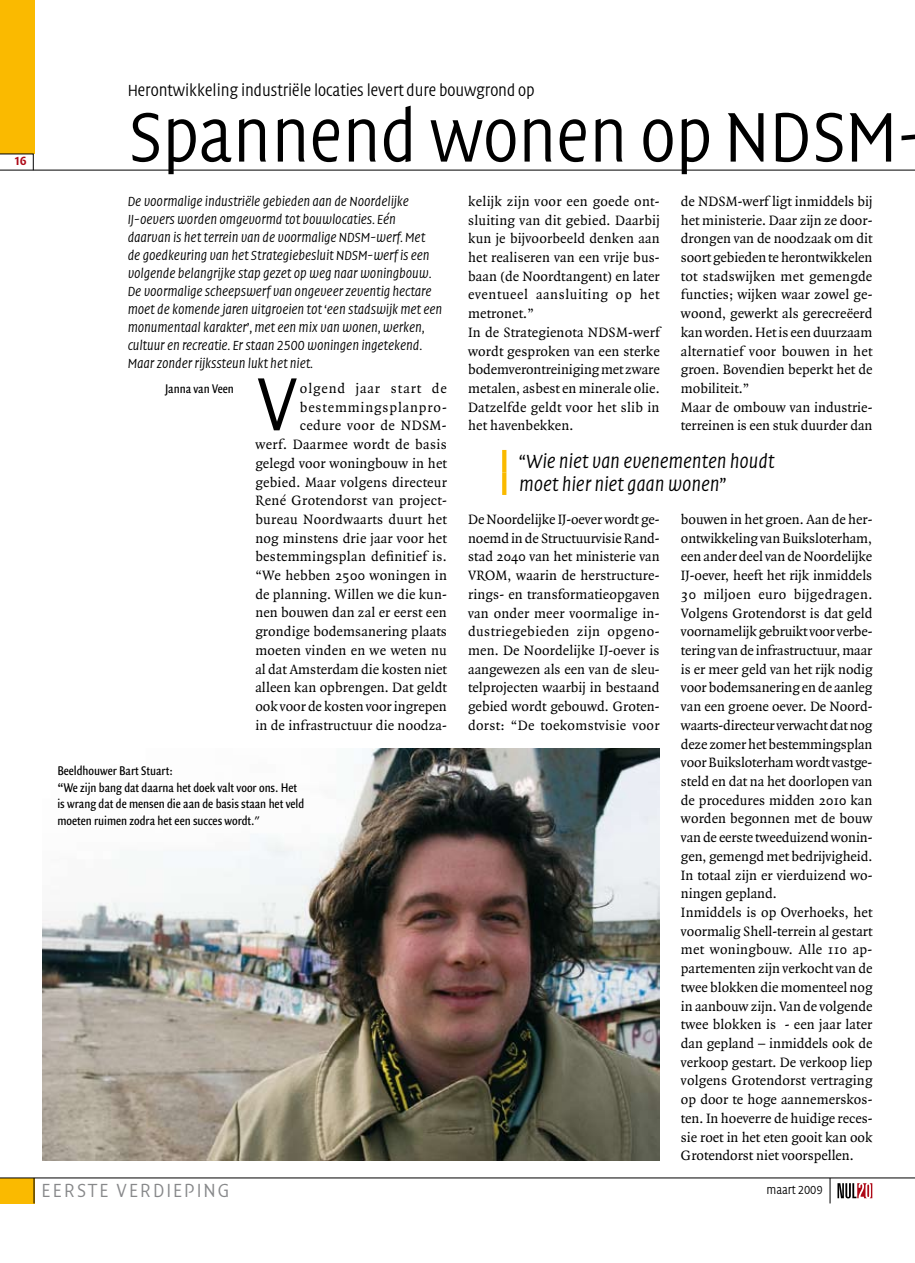
<style>
.page{position:relative;width:915px;height:1263px;background:#fff}
.page>*{position:absolute;margin:0;border:0;box-sizing:border-box;transform-origin:0 0}
.t1{font:300 77.25px "Quadraat Head";color:#000}
.t2{font:300 72px "Quadraat Head";color:#000}
.t3{font:italic 300 19.5px/22.5px "Quadraat Head";letter-spacing:-.005em;color:#000}
.t4{font:300 19.5px "Quadraat Head";letter-spacing:.095em;color:#87888a}
.t5{font:300 16.5px "Quadraat Head";letter-spacing:-.005em;color:#000}
.t6{font:14.55px/18.8px "Quadraat";letter-spacing:.005em;color:#000}
.t7{font:italic 300 13.5px/18px "Quadraat Head";letter-spacing:-.005em;color:#000}
.t8{font:13.5px/16.5px "Quadraat Sans Con";letter-spacing:-.005em;color:#000}
.t9{font:300 12px "Quadraat Head";letter-spacing:-.005em;color:#000}
.t10{font:700 12px "Quadraat Head";color:#ae0917}
</style>
<div class="page">
<div style="left:0;top:0;width:34px;height:154px;background:#faba00"></div>
<div style="left:0;top:1178px;width:34px;height:25px;background:#faba00"></div>
<hr style="left:0;top:170px;width:914px;height:1px;background:#000">
<hr style="left:0;top:1177px;width:914px;height:1px;background:#000">
<svg style="left:0;top:153px;width:34px;height:18px"></svg>
<svg style="left:829px;top:1178px;width:1px;height:25px"></svg>
<svg style="left:837px;top:1183px;width:35px;height:15px"></svg>
<svg style="left:34px;top:1178px;width:1px;height:25px"></svg>
<svg style="left:502px;top:450px;width:4px;height:22px"></svg>
<svg style="left:502px;top:472px;width:4px;height:23px"></svg>
<img style="left:43px;top:749px;width:616px;height:411px">
<p class="t10" style="left:14px;top:154px;width:14px">16</p>
<p class="t5" style="left:128px;top:81px;width:408px">Herontwikkeling industriële locaties levert dure bouwgrond op</p>
<h2 class="t2" style="left:128px;top:97px;width:801px">Spannend wonen op NDSM-</h2>
<p class="t7" style="left:128px;top:192px;width:316px">De voormalige industriële gebieden aan de Noordelijke IJ-oevers worden omgevormd tot bouwlocaties. Eén daarvan is het terrein van de voormalige NDSM-werf. Met<br>de goedkeuring van het Strategiebesluit NDSM-werf is een volgende belangrijke stap gezet op weg naar woningbouw.<br>De voormalige scheepswerf van ongeveer zeventig hectare moet de komende jaren uitgroeien tot ‘een stadswijk met een monumentaal karakter’, met een mix van wonen, werken, cultuur en recreatie. Er staan 2500 woningen ingetekend.<br>Maar zonder rijkssteun lukt het niet.</p>
<p class="t8" style="left:165px;top:381px;width:70px">Janna van Veen</p>
<h1 class="t1" style="left:255px;top:361px;width:45px">V</h1>
<p class="t6" style="left:255px;top:379px;width:193px;text-align:right">olgend jaar start de bestemmingsplanpro&shy;cedure voor de NDSM-<br>werf. Daarmee wordt de basis gelegd voor woningbouw in het gebied. Maar volgens directeur<br>René Grotendorst van project&shy;bureau Noordwaarts duurt het nog minstens drie jaar voor het bestemmingsplan definitief is. “We hebben 2500 woningen in de planning. Willen we die kun&shy;nen bouwen dan zal er eerst een grondige bodemsanering plaats moeten vinden en we weten nu al dat Amsterdam die kosten niet alleen kan opbrengen. Dat geldt ook voor de kosten voor ingrepen in de infrastructuur die noodza-</p>
<p class="t8" style="left:57px;top:763px;width:248px">Beeldhouwer Bart Stuart:<br>“We zijn bang dat daarna het doek valt voor ons. Het is wrang dat de mensen die aan de basis staan het veld moeten ruimen zodra het een succes wordt."</p>
<h3 class="t4" style="left:42px;top:1179px;width:189px">eerste verdi eping</h3>
<p class="t6" style="left:468px;top:192px;width:193px">kelijk zijn voor een goede ont&shy;sluiting van dit gebied. Daarbij kun je bijvoorbeeld denken aan het realiseren van een vrije bus&shy;baan (de Noordtangent) en later eventueel aansluiting op het metronet.”<br>In de Strategienota NDSM-werf wordt gesproken van een sterke bodemverontreiniging met zware metalen, asbest en minerale olie.<br>Datzelfde geldt voor het slib in het havenbekken.</p>
<p class="t6" style="left:680px;top:192px;width:193px">de NDSM-werf ligt inmiddels bij het ministerie. Daar zijn ze door&shy;drongen van de noodzaak om dit soort gebieden te herontwikkelen tot stadswijken met gemengde functies; wijken waar zowel ge&shy;woond, gewerkt als gerecreëerd kan worden. Het is een duurzaam alternatief voor bouwen in het groen. Bovendien beperkt het de mobiliteit.”<br>Maar de ombouw van industrie&shy;terreinen is een stuk duurder dan</p>
<h3 class="t3" style="left:519px;top:451px;width:257px">“Wie niet van evenementen houdt moet hier niet gaan wonen”</h3>
<p class="t6" style="left:468px;top:510px;width:193px;text-align:justify">De Noordelijke IJ-oever wordt ge&shy;noemd in de Structuurvisie Rand&shy;stad 2040 van het ministerie van VROM, waarin de herstructure&shy;rings- en transformatieopgaven van onder meer voormalige in&shy;dustriegebieden zijn opgeno&shy;men. De Noordelijke IJ-oever is aangewezen als een van de sleu&shy;telprojecten waarbij in bestaand gebied wordt gebouwd. Groten&shy;dorst: “De toekomstvisie voor</p>
<p class="t6" style="left:680px;top:510px;width:193px">bouwen in het groen. Aan de her&shy;ontwikkeling van Buiksloterham, een ander deel van de Noordelijke<br>IJ-oever, heeft het rijk inmiddels<br>30 miljoen euro bijgedragen.<br>Volgens Grotendorst is dat geld voornamelijk gebruikt voor verbe&shy;tering van de infrastructuur, maar is er meer geld van het rijk nodig voor bodemsanering en de aanleg van een groene oever. De Noord&shy;waarts-directeur verwacht dat nog deze zomer het bestemmingsplan voor Buiksloterham wordt vastge&shy;steld en dat na het doorlopen van de procedures midden 2010 kan worden begonnen met de bouw van de eerste tweeduizend wonin&shy;gen, gemengd met bedrijvigheid.<br>In totaal zijn er vierduizend wo&shy;ningen gepland.<br>Inmiddels is op Overhoeks, het voormalig Shell-terrein al gestart met woningbouw. Alle 110 ap&shy;partementen zijn verkocht van de twee blokken die momenteel nog in aanbouw zijn. Van de volgende twee blokken is - een jaar later dan gepland – inmiddels ook de verkoop gestart. De verkoop liep volgens Grotendorst vertraging op door te hoge aannemerskos&shy;ten. In hoeverre de huidige reces&shy;sie roet in het eten gooit kan ook<br>Grotendorst niet voorspellen.</p>
<p class="t9" style="left:766px;top:1183px;width:58px">maart 2009</p>
</div>
